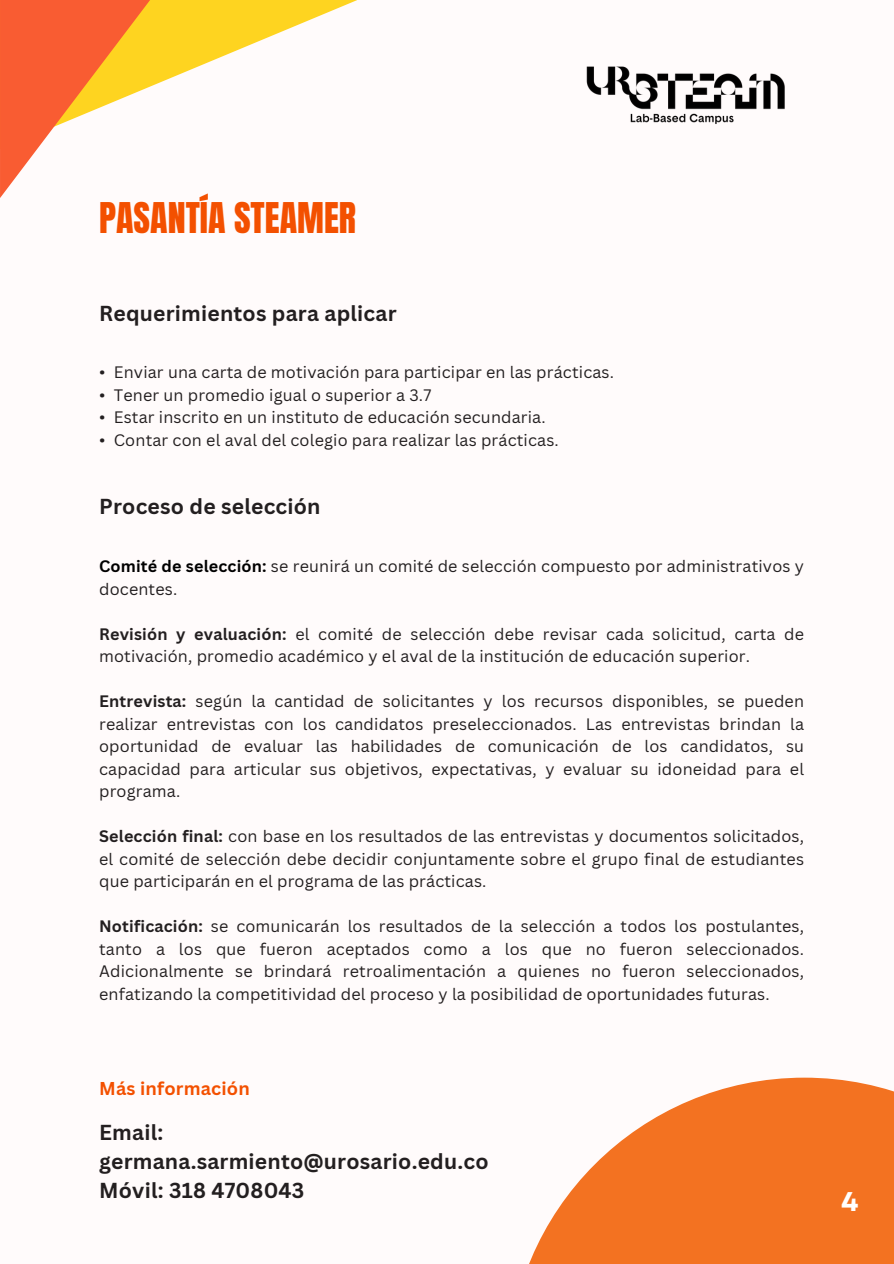
<style>
.page{position:relative;width:894px;height:1264px;background:#fff}
.page>*{position:absolute;margin:0;border:0;box-sizing:border-box;transform-origin:0 0}
.t1{font:36px "Anton";color:#f35000}
.t2{font:700 27px "Garet";color:#fff}
.t3{font:700 21.15px/29px "Canva Sans";letter-spacing:.01em;color:#231f20}
.t4{font:700 18.15px "Canva Sans";letter-spacing:.01em;color:#f35000}
.t5{font:16.2px/22.5px "Canva Sans";letter-spacing:.01em;color:#231f20;text-align:justify}
.s1{font-weight:700;color:#000}
.s2{font-weight:700}
</style>
<div class="page">
<div style="left:0;top:0;width:893px;height:1263px;background:#fffbfb"></div>
<svg style="left:529px;top:1077px;width:364px;height:186px;fill:#f37221"></svg>
<svg style="left:150px;top:0;width:207px;height:87px"></svg>
<svg style="left:0;top:0;width:150px;height:198px"></svg>
<img style="left:586px;top:66px;width:199px;height:58px">
<p class="t1" style="left:99px;top:192px;width:258px">PASANTÍA STEAMER</p>
<p class="t3" style="left:99px;top:298px;width:299px">Requerimientos para aplicar</p>
<p class="t5" style="left:99px;top:361px;width:516px">• Enviar una carta de motivación para participar en las prácticas.</p>
<h1 class="t5" style="left:99px;top:383px;width:333px">• Tener un promedio igual o superior a 3.7</h1>
<h2 class="t5" style="left:99px;top:406px;width:448px">• Estar inscrito en un instituto de educación secundaria.</h2>
<p class="t5" style="left:99px;top:428px;width:461px">• Contar con el aval del colegio para realizar las prácticas.</p>
<p class="t3" style="left:99px;top:492px;width:223px">Proceso de selección</p>
<h2 class="t5" style="left:99px;top:554px;width:706px"><span class="s1">Comité de selección:</span> se reunirá un comité de selección compuesto por administrativos y docentes.</h2>
<p class="t5" style="left:99px;top:622px;width:706px"><span class="s2">Revisión y evaluación:</span> el comité de selección debe revisar cada solicitud, carta de motivación, promedio académico y el aval de la institución de educación superior.</p>
<p class="t5" style="left:99px;top:689px;width:706px"><span class="s2">Entrevista:</span> según la cantidad de solicitantes y los recursos disponibles, se pueden realizar entrevistas con los candidatos preseleccionados. Las entrevistas brindan la oportunidad de evaluar las habilidades de comunicación de los candidatos, su capacidad para articular sus objetivos, expectativas, y evaluar su idoneidad para el programa.</p>
<p class="t5" style="left:99px;top:824px;width:706px"><span class="s2">Selección final:</span> con base en los resultados de las entrevistas y documentos solicitados, el comité de selección debe decidir conjuntamente sobre el grupo final de estudiantes que participarán en el programa de las prácticas.</p>
<p class="t5" style="left:99px;top:914px;width:706px"><span class="s2">Notificación:</span> se comunicarán los resultados de la selección a todos los postulantes, tanto a los que fueron aceptados como a los que no fueron seleccionados.<br>Adicionalmente se brindará retroalimentación a quienes no fueron seleccionados, enfatizando la competitividad del proceso y la posibilidad de oportunidades futuras.</p>
<h3 class="t4" style="left:99px;top:1075px;width:152px">Más información</h3>
<p class="t3" style="left:99px;top:1117px;width:391px">Email: germana.sarmiento@urosario.edu.co<br>Móvil: 318 4708043</p>
<h2 class="t2" style="left:840px;top:1182px;width:19px">4</h2>
</div>
